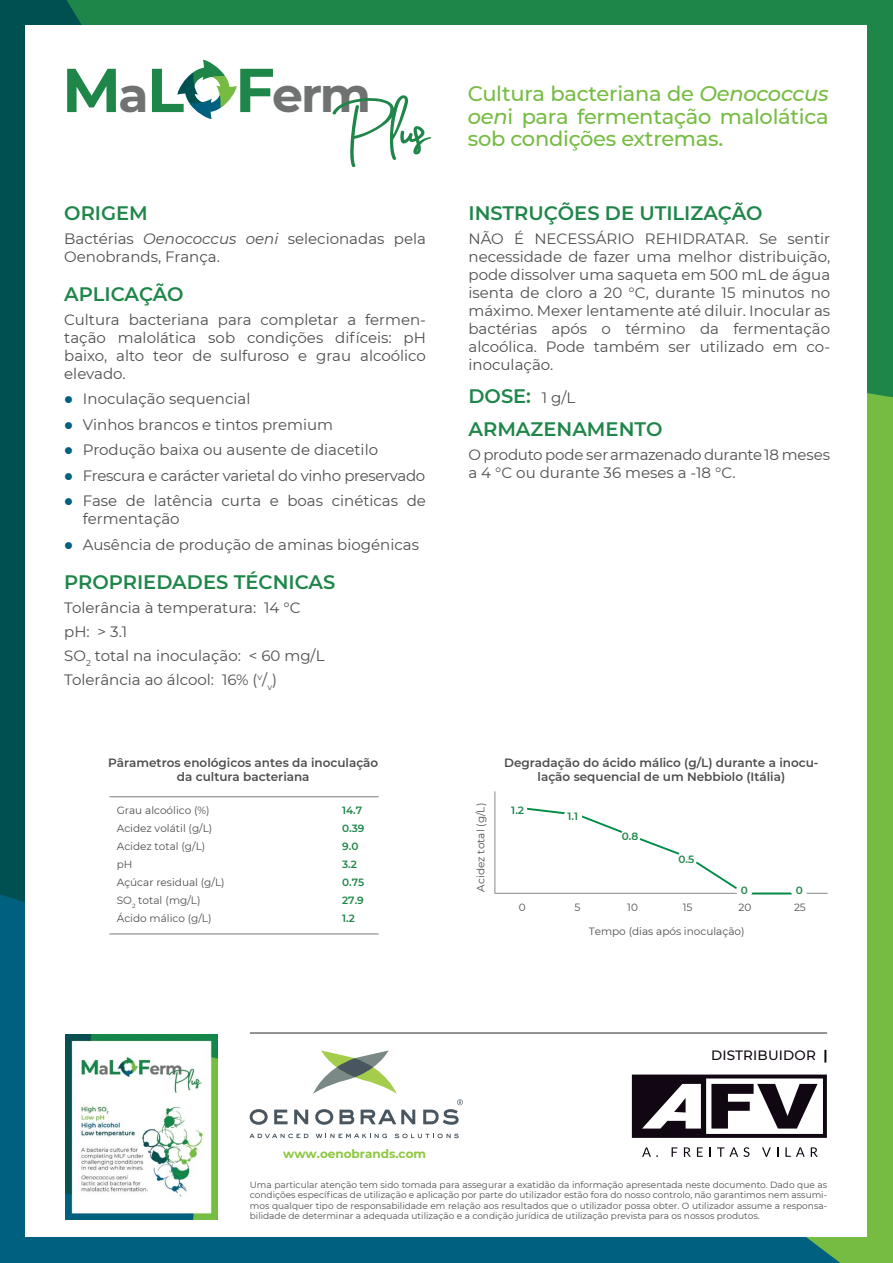
<style>
.page{position:relative;width:893px;height:1263px;background:#fff}
.page>*{position:absolute;margin:0;border:0;box-sizing:border-box;transform-origin:0 0}
.t1{font:700 48.9px "Montserrat";color:#707272}
.t2{font:500 21px/22.5px "Montserrat";letter-spacing:-.015em;color:#76bc43;text-align:justify}
.t3{font:600 19.5px/33px "Montserrat";color:#1f8649}
.t4{font:15px/18px "Montserrat";color:#4e4e4f}
.t5{font:15px "Montserrat";letter-spacing:-.025em;color:#4e4e4f}
.t6{font:500 13.5px "Montserrat";letter-spacing:.01em;color:#100712}
.t7{font:600 12px/13.5px "Montserrat";color:#4d4e4e;text-align:center}
.t8{font:700 12px "Montserrat";color:#8ec741}
.t9{font:10.5px "Montserrat";color:#4d4e4e}
.t10{font:600 10.5px "Montserrat";color:#1f8649}
.t11{font:9px/10.5px "Montserrat";color:#4e4e4f;text-align:justify}
.s1{font-size:61.8px;color:#1f8649}
.s2{font-style:italic}
.s3{color:#006080}
.s4{font-weight:400;font-size:15px;color:#4e4e4f}
.s5{font-weight:700}
</style>
<div class="page">
<div style="left:0;top:0;width:66px;height:894px;background:#005051"></div>
<div style="left:840px;top:397px;width:53px;height:866px;background:#76bc43"></div>
<div style="left:66px;top:0;width:827px;height:397px;background:#1f8649"></div>
<div style="left:0;top:894px;width:840px;height:369px;background:#006080"></div>
<div style="left:26px;top:26px;width:841px;height:1211px;background:#fff"></div>
<svg style="left:177px;top:59px;width:60px;height:60px"></svg>
<svg style="left:332px;top:95px;width:99px;height:72px"></svg>
<img style="left:65px;top:1034px;width:152px;height:186px">
<hr style="left:495px;top:893px;width:333px;height:1px;background:#939598">
<hr style="left:494px;top:791px;width:1px;height:102px;background:#939598">
<svg style="left:520px;top:807px;width:272px;height:88px"></svg>
<div style="left:509px;top:800px;width:18px;height:19px;background:#fff;border-radius:50%"></div>
<div style="left:564px;top:808px;width:18px;height:18px;background:#fff;border-radius:50%"></div>
<div style="left:621px;top:827px;width:19px;height:19px;background:#fff;border-radius:50%"></div>
<div style="left:677px;top:849px;width:20px;height:20px;background:#fff;border-radius:50%"></div>
<div style="left:791px;top:882px;width:16px;height:17px;background:#fff;border-radius:50%"></div>
<div style="left:736px;top:882px;width:17px;height:17px;background:#fff;border-radius:50%"></div>
<hr style="left:109px;top:796px;width:270px;height:1px;background:#939598">
<hr style="left:109px;top:933px;width:270px;height:1px;background:#939598">
<hr style="left:250px;top:1032px;width:577px;height:2px;background:#707272">
<svg style="left:274px;top:1109px;width:14px;height:15px"></svg>
<svg style="left:294px;top:1109px;width:14px;height:15px"></svg>
<svg style="left:250px;top:1109px;width:18px;height:16px"></svg>
<svg style="left:315px;top:1109px;width:18px;height:16px"></svg>
<svg style="left:339px;top:1109px;width:15px;height:15px"></svg>
<svg style="left:361px;top:1109px;width:54px;height:15px"></svg>
<svg style="left:423px;top:1099px;width:40px;height:26px"></svg>
<svg style="left:313px;top:1050px;width:84px;height:44px"></svg>
<svg style="left:337px;top:1058px;width:36px;height:19px"></svg>
<svg style="left:249px;top:1133px;width:59px;height:5px"></svg>
<svg style="left:395px;top:1133px;width:64px;height:5px"></svg>
<svg style="left:316px;top:1133px;width:71px;height:5px"></svg>
<svg style="left:642px;top:1147px;width:16px;height:10px"></svg>
<svg style="left:672px;top:1147px;width:5px;height:10px"></svg>
<svg style="left:684px;top:1147px;width:7px;height:10px"></svg>
<svg style="left:697px;top:1147px;width:6px;height:10px"></svg>
<svg style="left:709px;top:1147px;width:2px;height:10px"></svg>
<svg style="left:717px;top:1147px;width:32px;height:10px"></svg>
<svg style="left:762px;top:1147px;width:9px;height:10px"></svg>
<svg style="left:785px;top:1147px;width:20px;height:10px"></svg>
<svg style="left:811px;top:1147px;width:7px;height:10px"></svg>
<svg style="left:632px;top:1074px;width:195px;height:64px"></svg>
<h1 class="t1" style="left:62px;top:59px;width:311px"><span class="s1">M</span>a<span class="s1">L F</span>erm</h1>
<h3 class="t3" style="left:64px;top:196px;width:85px">ORIGEM</h3>
<p class="t4" style="left:64px;top:229px;width:363px">Bactérias <span class="s2">Oenococcus oeni</span> selecionadas pela<br>Oenobrands, França.</p>
<h3 class="t3" style="left:64px;top:277px;width:121px">APLICAÇÃO</h3>
<p class="t4" style="left:64px;top:310px;width:363px;text-align:justify">Cultura bacteriana para completar a fermen&shy;tação malolática sob condições difíceis: pH baixo, alto teor de sulfuroso e grau alcoólico elevado.</p>
<p class="t4" style="left:64px;top:390px;width:188px"><span class="s3">●</span> Inoculação sequencial</p>
<p class="t4" style="left:64px;top:415px;width:270px"><span class="s3">●</span> Vinhos brancos e tintos premium</p>
<p class="t4" style="left:64px;top:441px;width:315px"><span class="s3">●</span> Produção baixa ou ausente de diacetilo</p>
<p class="t5" style="left:64px;top:465px;width:362px"><span class="s3">●</span> Frescura e carácter varietal do vinho preservado</p>
<p class="t4" style="left:83px;top:492px;width:344px;text-indent:-19px"><span class="s3">●</span> Fase de latência curta e boas cinéticas de fermentação</p>
<p class="t4" style="left:64px;top:535px;width:356px"><span class="s3">●</span> Ausência de produção de aminas biogénicas</p>
<h3 class="t3" style="left:64px;top:565px;width:273px">PROPRIEDADES TÉCNICAS</h3>
<p class="t4" style="left:64px;top:595px;width:262px;line-height:24px">Tolerância à temperatura: 14 °C pH: &gt; 3.1<br>SO<sub>2</sub> total na inoculação: &lt; 60 mg/L<br>Tolerância ao álcool: 16% (<sup>v</sup>/<sub>v</sub>)</p>
<p class="t7" style="left:108px;top:755px;width:272px">Pârametros enológicos antes da inoculação da cultura bacteriana</p>
<p class="t9" style="left:117px;top:803px;width:94px">Grau alcoólico (%)</p>
<p class="t10" style="left:342px;top:803px;width:22px">14.7</p>
<p class="t9" style="left:117px;top:821px;width:97px">Acidez volátil (g/L)</p>
<p class="t10" style="left:342px;top:821px;width:24px">0.39</p>
<p class="t9" style="left:117px;top:839px;width:90px">Acidez total (g/L)</p>
<p class="t10" style="left:342px;top:839px;width:18px">9.0</p>
<p class="t9" style="left:117px;top:857px;width:17px">pH</p>
<p class="t10" style="left:342px;top:857px;width:16px">3.2</p>
<p class="t9" style="left:117px;top:875px;width:109px">Açúcar residual (g/L)</p>
<p class="t10" style="left:342px;top:875px;width:24px">0.75</p>
<p class="t9" style="left:117px;top:893px;width:85px">SO<sub>2</sub> total (mg/L)</p>
<p class="t10" style="left:342px;top:893px;width:23px">27.9</p>
<p class="t9" style="left:117px;top:911px;width:96px">Ácido málico (g/L)</p>
<p class="t10" style="left:342px;top:911px;width:14px">1.2</p>
<h2 class="t2" style="left:468px;top:82px;width:362px">Cultura bacteriana de <span class="s2">Oenococcus oen</span>i para fermentação malolática sob condições extremas.</h2>
<h3 class="t3" style="left:468px;top:196px;width:296px">INSTRUÇÕES DE UTILIZAÇÃO</h3>
<p class="t4" style="left:468px;top:229px;width:363px;text-align:justify">NÃO É NECESSÁRIO REHIDRATAR. Se sentir necessidade de fazer uma melhor distribuição, pode dissolver uma saqueta em 500 mL de água isenta de cloro a 20 °C, durante 15 minutos no máximo. Mexer lentamente até diluir. Inocular as bactérias após o término da fermentação alcoólica. Pode também ser utilizado em co&shy;inoculação.</p>
<h3 class="t3" style="left:468px;top:379px;width:195px">DOSE: <span class="s4">1 g/L<br></span>ARMAZENAMENTO</h3>
<p class="t4" style="left:468px;top:445px;width:363px">O produto pode ser armazenado durante 18 meses a 4 °C ou durante 36 meses a -18 °C.</p>
<p class="t9" style="left:474px;top:891px;width:90px;rotate:-90deg">Acidez total (g/L)</p>
<p class="t7" style="left:504px;top:755px;width:316px">Degradação do ácido málico (g/L) durante a inocu&shy;lação sequencial de um Nebbiolo (Itália)</p>
<p class="t10" style="left:511px;top:802px;width:14px">1.2</p>
<p class="t10" style="left:567px;top:808px;width:12px">1.1</p>
<p class="t10" style="left:622px;top:828px;width:18px">0.8</p>
<p class="t10" style="left:678px;top:851px;width:17px">0.5</p>
<p class="t10" style="left:741px;top:883px;width:9px">0</p>
<p class="t10" style="left:796px;top:882px;width:9px">0</p>
<p class="t9" style="left:519px;top:900px;width:8px">0</p>
<p class="t9" style="left:574px;top:900px;width:7px">5</p>
<p class="t9" style="left:627px;top:900px;width:12px">10</p>
<p class="t9" style="left:683px;top:900px;width:11px">15</p>
<p class="t9" style="left:738px;top:900px;width:14px">20</p>
<p class="t9" style="left:794px;top:900px;width:13px">25</p>
<p class="t9" style="left:589px;top:923px;width:157px">Tempo (dias após inoculação)</p>
<p class="t8" style="left:283px;top:1145px;width:144px">www.oenobrands.com</p>
<p class="t6" style="left:711px;top:1046px;width:118px">DISTRIBUIDOR <span class="s5">|</span></p>
<p class="t11" style="left:250px;top:1179px;width:579px">Uma particular atenção tem sido tomada para assegurar a exatidão da informação apresentada neste documento. Dado que as condições específicas de utilização e aplicação por parte do utilizador estão fora do nosso controlo, não garantimos nem assumi&shy;mos qualquer tipo de responsabilidade em relação aos resultados que o utilizador possa obter. O utilizador assume a responsa&shy;bilidade de determinar a adequada utilização e a condição jurídica de utilização prevista para os nossos produtos.</p>
</div>
